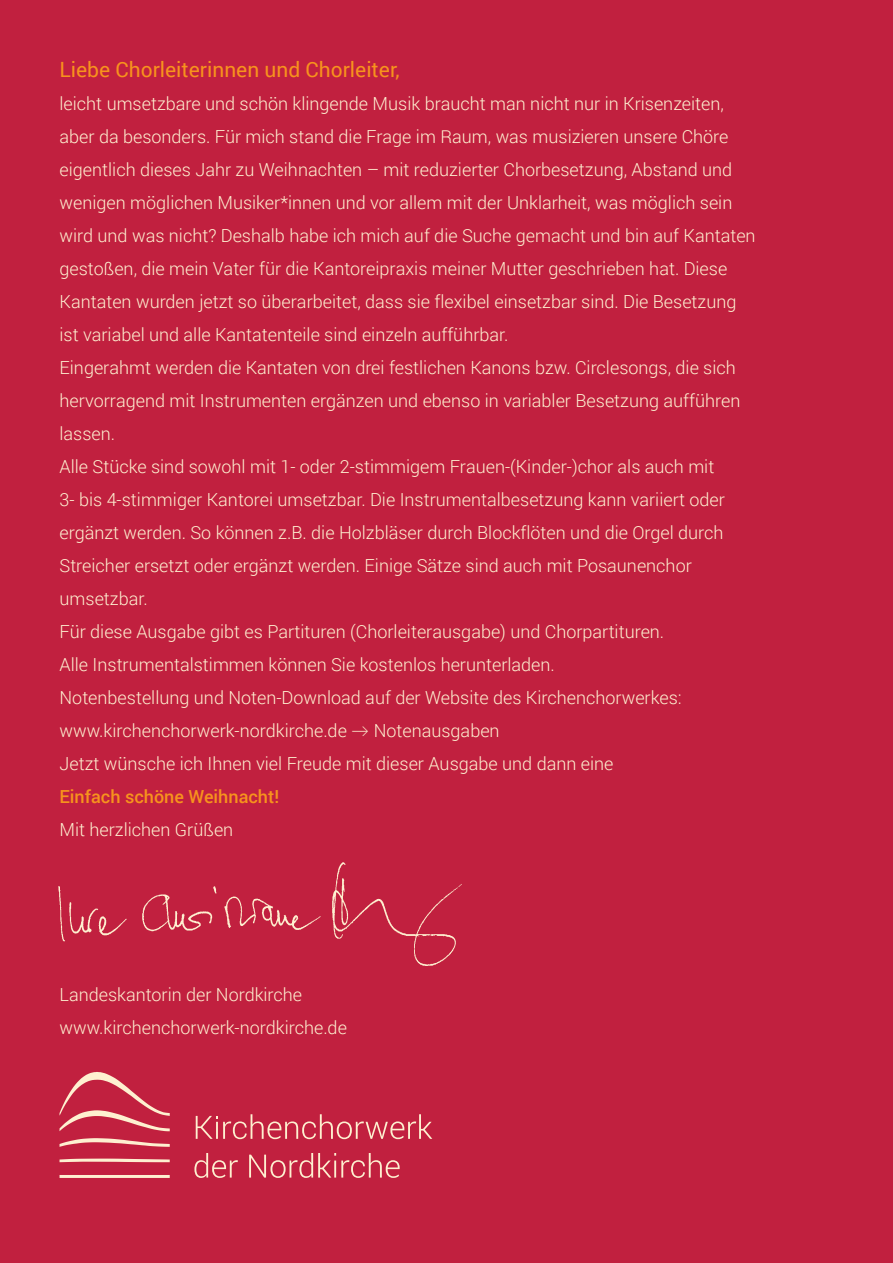
<style>
.page{position:relative;width:893px;height:1263px;background:#c1203f}
.page>*{position:absolute;margin:0;border:0;box-sizing:border-box;transform-origin:0 0}
.t1{font:21px "Roboto";color:#f7931d}
.t2{font:300 18px/33px "Roboto";color:#fef0d0}
.t3{font:500 18px "Roboto";color:#f7931d}
.s1{font-family:"Lato"}
</style>
<div class="page">
<svg style="left:60px;top:1072px;width:110px;height:59px"></svg>
<svg style="left:60px;top:1138px;width:110px;height:9px"></svg>
<svg style="left:60px;top:1158px;width:110px;height:4px"></svg>
<svg style="left:60px;top:1175px;width:110px;height:3px"></svg>
<svg style="left:194px;top:1153px;width:206px;height:25px"></svg>
<svg style="left:196px;top:1114px;width:236px;height:25px"></svg>
<img style="left:58px;top:862px;width:404px;height:104px">
<p class="t1" style="left:60px;top:55px;width:342px">Liebe Chorleiterinnen und Chorleiter,</p>
<p class="t2" style="left:60px;top:87px;width:698px">leicht umsetzbare und schön klingende Musik braucht man nicht nur in Krisenzeiten, aber da besonders. Für mich stand die Frage im Raum, was musizieren unsere Chöre eigentlich dieses Jahr zu Weihnachten – mit reduzierter Chorbesetzung, Abstand und wenigen möglichen Musiker*innen und vor allem mit der Unklarheit, was möglich sein wird und was nicht? Deshalb habe ich mich auf die Suche gemacht und bin auf Kantaten gestoßen, die mein Vater für die Kantoreipraxis meiner Mutter geschrieben hat. Diese Kantaten wurden jetzt so überarbeitet, dass sie flexibel einsetzbar sind. Die Besetzung ist variabel und alle Kantatenteile sind einzeln aufführbar.<br>Eingerahmt werden die Kantaten von drei festlichen Kanons bzw. Circlesongs, die sich hervorragend mit Instrumenten ergänzen und ebenso in variabler Besetzung aufführen lassen.<br>Alle Stücke sind sowohl mit 1- oder 2-stimmigem Frauen-(Kinder-)chor als auch mit<br>3- bis 4-stimmiger Kantorei umsetzbar. Die Instrumentalbesetzung kann variiert oder ergänzt werden. So können z.B. die Holzbläser durch Blockflöten und die Orgel durch Streicher ersetzt oder ergänzt werden. Einige Sätze sind auch mit Posaunenchor umsetzbar.<br>Für diese Ausgabe gibt es Partituren (Chorleiterausgabe) und Chorpartituren.<br>Alle Instrumentalstimmen können Sie kostenlos herunterladen.<br>Notenbestellung und Noten-Download auf der Website des Kirchenchorwerkes: www.kirchenchorwerk-nordkirche.de <span class="s1">→</span> Notenausgaben<br>Jetzt wünsche ich Ihnen viel Freude mit dieser Ausgabe und dann eine</p>
<p class="t3" style="left:60px;top:784px;width:221px">Einfach schöne Weihnacht!</p>
<p class="t2" style="left:60px;top:813px;width:175px">Mit herzlichen Grüßen</p>
<p class="t2" style="left:60px;top:978px;width:289px">Landeskantorin der Nordkirche www.kirchenchorwerk-nordkirche.de</p>
</div>
